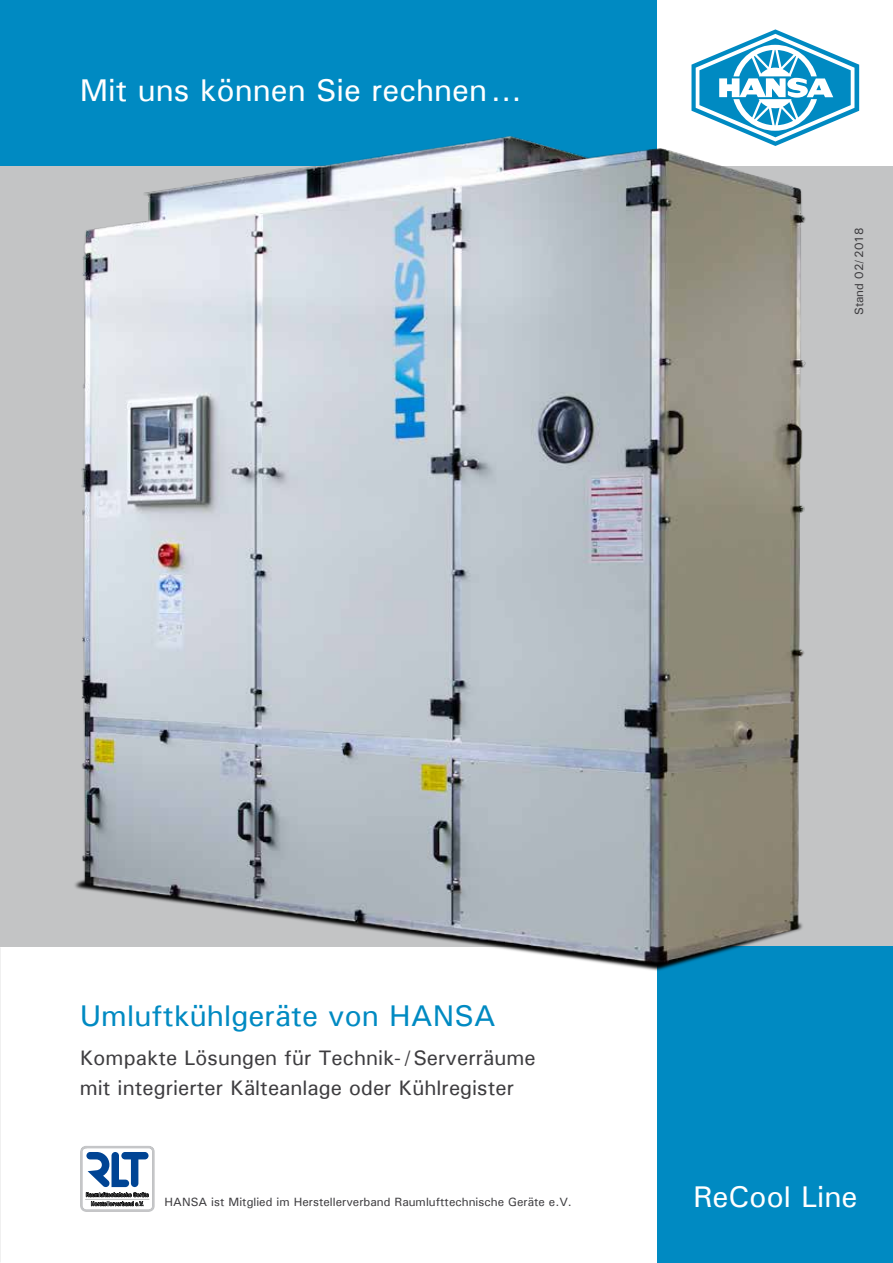
<style>
.page{position:relative;width:893px;height:1263px;background:#fff}
.page>*{position:absolute;margin:0;border:0;box-sizing:border-box;transform-origin:0 0}
.t1{font:500 31.5px "Univers";color:#fff}
.t2{font:500 30px "Univers";color:#008ac2}
.t3{font:500 30px "Univers";color:#fff}
.t4{font:500 21px/30px "Univers";color:#3e3d40}
.t5{font:500 12px "Univers";color:#3e3d40}
</style>
<div class="page">
<div style="left:0;top:0;width:893px;height:166px;background:#008ac2"></div>
<div style="left:0;top:166px;width:893px;height:781px;background:#c3c4c5"></div>
<div style="left:658px;top:0;width:235px;height:166px;background:#fff"></div>
<svg style="left:691px;top:29px;width:168px;height:107px"></svg>
<div style="left:81px;top:1147px;width:73px;height:64px;background:#fff;border:1px solid #1a171b;border-radius:4px"></div>
<div style="left:80px;top:1146px;width:75px;height:66px;border:3px solid #c5c6c8;border-radius:4px"></div>
<svg style="left:86px;top:1152px;width:63px;height:54px"></svg>
<div style="left:658px;top:947px;width:235px;height:316px;background:#008ac2"></div>
<img style="left:75px;top:136px;width:751px;height:861px">
<h1 class="t1" style="left:80px;top:71px;width:444px">Mit uns können Sie rechnen …</h1>
<p class="t5" style="left:852px;top:315px;width:89px;rotate:-90deg">Stand 02/ 2018</p>
<h2 class="t2" style="left:80px;top:997px;width:418px">Umluftkühlgeräte von HANSA</h2>
<p class="t4" style="left:80px;top:1042px;width:458px">Kompakte Lösungen für Technik- / Serverräume mit integrierter Kälteanlage oder Kühlregister</p>
<p class="t5" style="left:165px;top:1194px;width:409px">HANSA ist Mitglied im Herstellerverband Raumlufttechnische Geräte e.V.</p>
<h2 class="t3" style="left:693px;top:1177px;width:166px">ReCool Line</h2>
</div>
